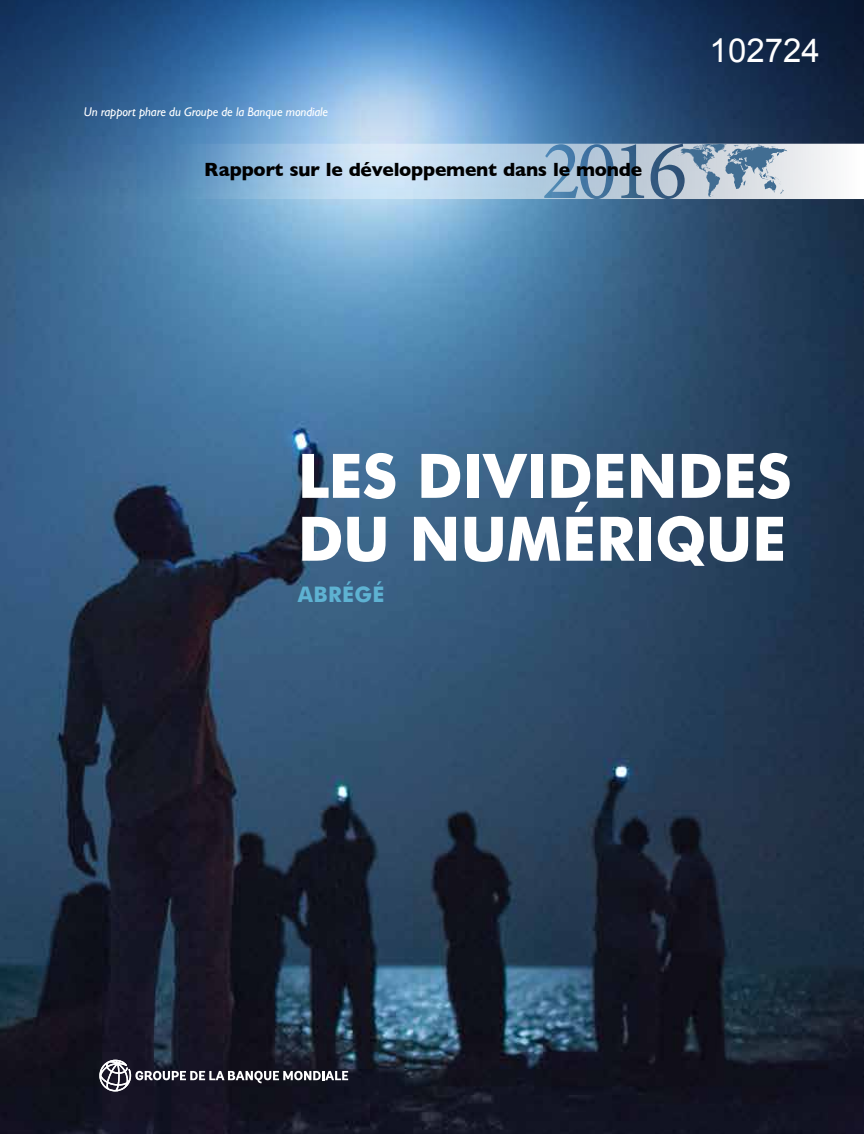
<style>
.page{position:relative;width:864px;height:1134px;background:#fff}
.page>*{position:absolute;margin:0;border:0;box-sizing:border-box;transform-origin:0 0}
.t1{font:700 61.35px/62.8px "Futura BT";letter-spacing:-.005em;color:#fff}
.t2{font:33px "Arial";color:#fff}
.t3{font:700 21.45px "Futura BT";letter-spacing:.02em;color:#5eb2d2}
.t4{font:700 19.5px "Gill Sans";letter-spacing:-.01em;color:#000}
.t5{font:italic 12.6px "Gill Sans";letter-spacing:-.01em;color:#fff}
</style>
<div class="page">
<img style="left:0;top:199px;width:864px;height:935px">
<svg style="left:0;top:0;width:864px;height:199px;background:#396593"></svg>
<svg style="left:173px;top:144px;width:691px;height:55px;background:#acc6db"></svg>
<svg style="left:99px;top:1060px;width:249px;height:31px;background:#403f4b"></svg>
<p class="t5" style="left:84px;top:105px;width:246px">Un rapport phare du Groupe de la Banque mondiale</p>
<h3 class="t4" style="left:204px;top:154px;width:440px">Rapport sur le développement dans le monde</h3>
<h2 class="t2" style="left:710px;top:29px;width:112px">102724</h2>
<h1 class="t1" style="left:298px;top:444px;width:495px">LES DIVIDENDES<br>DU NUMÉRIQUE</h1>
<h3 class="t3" style="left:298px;top:581px;width:88px">ABRÉGÉ</h3>
</div>
